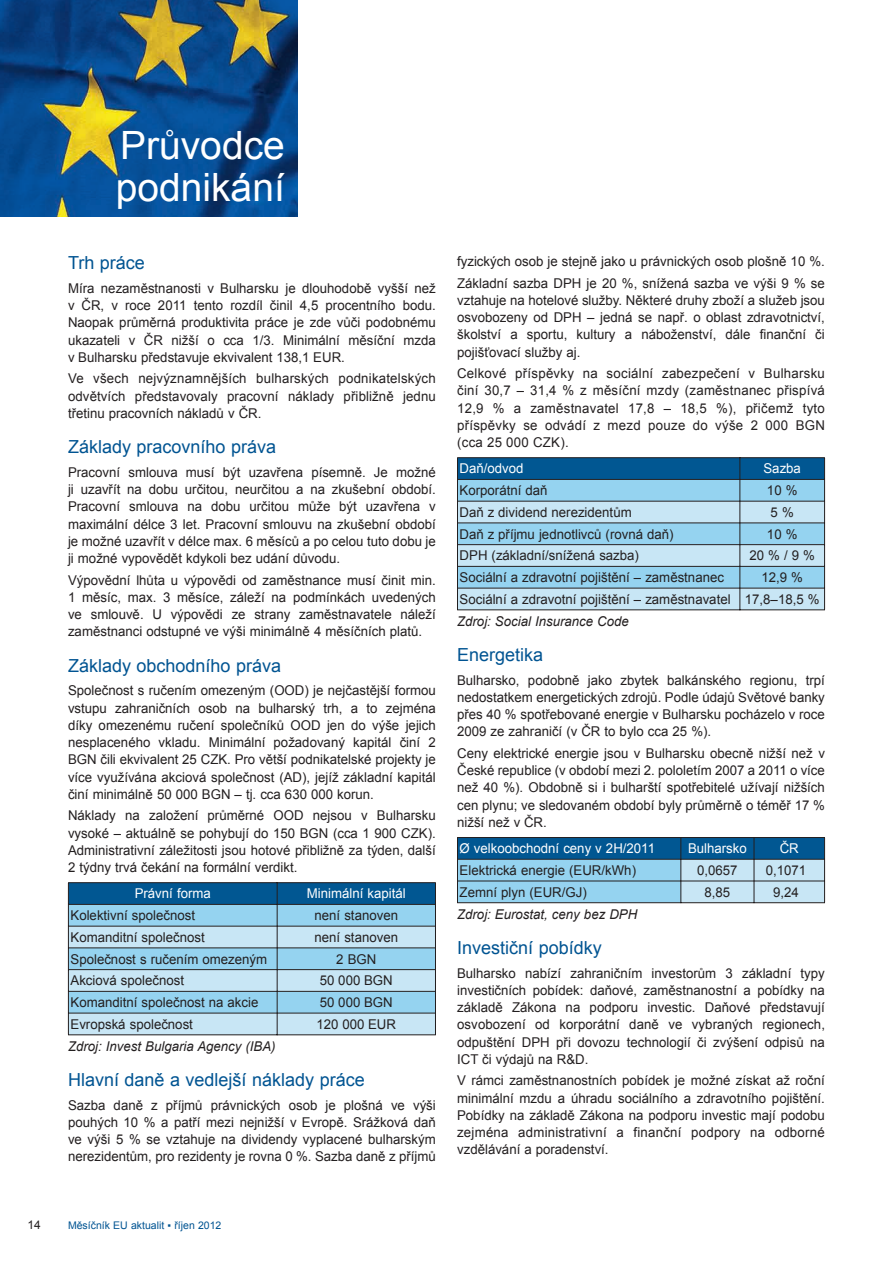
<style>
.page{position:relative;width:893px;height:1263px;background:#fff}
.page>*{position:absolute;margin:0;border:0;box-sizing:border-box;transform-origin:0 0}
.t1{font:39px/42px "Arial";color:#fff}
.t2{font:18px "Arial";color:#005492}
.t3{font:13.5px/17.2px "Arial";color:#231f20;text-align:justify}
.t4{font:italic 13.5px "Arial";color:#231f20}
.t5{font:13.5px "Arial";color:#fff}
.t6{font:12px "Arial";color:#231f20}
.t7{font:10.5px "Arial";color:#005492}
</style>
<div class="page">
<svg style="left:68px;top:882px;width:368px;height:153px;background:#8fc0da"></svg>
<hr style="left:68px;top:1034px;width:209px;height:1px;background:#231f20">
<hr style="left:278px;top:1034px;width:158px;height:1px;background:#231f20">
<svg style="left:457px;top:457px;width:368px;height:153px;background:#8fc0da"></svg>
<hr style="left:457px;top:609px;width:282px;height:1px;background:#231f20">
<hr style="left:740px;top:609px;width:85px;height:1px;background:#231f20">
<svg style="left:457px;top:837px;width:368px;height:66px;background:#6ba5c6"></svg>
<hr style="left:708px;top:902px;width:46px;height:1px;background:#231f20">
<hr style="left:754px;top:902px;width:71px;height:1px;background:#231f20">
<img style="left:0;top:0;width:298px;height:217px">
<p class="t6" style="left:27px;top:1217px;width:15px">14</p>
<h1 class="t1" style="left:116px;top:125px;width:171px">Průvodce podnikání</h1>
<h2 class="t2" style="left:68px;top:251px;width:78px">Trh práce</h2>
<p class="t3" style="left:68px;top:280px;width:369px">Míra nezaměstnanosti v Bulharsku je dlouhodobě vyšší než v ČR, v roce 2011 tento rozdíl činil 4,5 procentního bodu.<br>Naopak průměrná produktivita práce je zde vůči podobnému ukazateli v ČR nižší o cca 1/3. Minimální měsíční mzda v Bulharsku představuje ekvivalent 138,1 EUR.</p>
<p class="t3" style="left:68px;top:370px;width:369px">Ve všech nejvýznamnějších bulharských podnikatelských odvětvích představovaly pracovní náklady přibližně jednu třetinu pracovních nákladů v ČR.</p>
<h2 class="t2" style="left:68px;top:435px;width:210px">Základy pracovního práva</h2>
<p class="t3" style="left:68px;top:464px;width:369px">Pracovní smlouva musí být uzavřena písemně. Je možné ji uzavřít na dobu určitou, neurčitou a na zkušební období.<br>Pracovní smlouva na dobu určitou může být uzavřena v maximální délce 3 let. Pracovní smlouvu na zkušební období je možné uzavřít v délce max. 6 měsíců a po celou tuto dobu je ji možné vypovědět kdykoli bez udání důvodu.</p>
<p class="t3" style="left:68px;top:571px;width:369px">Výpovědní lhůta u výpovědi od zaměstnance musí činit min.<br>1 měsíc, max. 3 měsíce, záleží na podmínkách uvedených ve smlouvě. U výpovědi ze strany zaměstnavatele náleží zaměstnanci odstupné ve výši minimálně 4 měsíčních platů.</p>
<h2 class="t2" style="left:68px;top:653px;width:215px">Základy obchodního práva</h2>
<p class="t3" style="left:68px;top:682px;width:369px">Společnost s ručením omezeným (OOD) je nejčastější formou vstupu zahraničních osob na bulharský trh, a to zejména díky omezenému ručení společníků OOD jen do výše jejich nesplaceného vkladu. Minimální požadovaný kapitál činí 2<br>BGN čili ekvivalent 25 CZK. Pro větší podnikatelské projekty je více využívána akciová společnost (AD), jejíž základní kapitál činí minimálně 50 000 BGN – tj. cca 630 000 korun.</p>
<p class="t3" style="left:68px;top:807px;width:369px">Náklady na založení průměrné OOD nejsou v Bulharsku vysoké – aktuálně se pohybují do 150 BGN (cca 1 900 CZK).<br>Administrativní záležitosti jsou hotové přibližně za týden, další 2 týdny trvá čekání na formální verdikt.</p>
<p class="t5" style="left:135px;top:885px;width:78px">Právní forma</p>
<p class="t5" style="left:307px;top:885px;width:100px">Minimální kapitál</p>
<p class="t3" style="left:71px;top:907px;width:126px">Kolektivní společnost</p>
<p class="t3" style="left:315px;top:907px;width:85px">není stanoven</p>
<p class="t3" style="left:71px;top:929px;width:136px">Komanditní společnost</p>
<p class="t3" style="left:315px;top:929px;width:85px">není stanoven</p>
<p class="t3" style="left:71px;top:950px;width:198px">Společnost s ručením omezeným</p>
<p class="t3" style="left:336px;top:950px;width:42px">2 BGN</p>
<p class="t3" style="left:71px;top:972px;width:115px">Akciová společnost</p>
<p class="t3" style="left:320px;top:972px;width:74px">50 000 BGN</p>
<p class="t3" style="left:71px;top:994px;width:189px">Komanditní společnost na akcie</p>
<p class="t3" style="left:320px;top:994px;width:74px">50 000 BGN</p>
<p class="t3" style="left:71px;top:1016px;width:124px">Evropská společnost</p>
<p class="t3" style="left:317px;top:1016px;width:81px">120 000 EUR</p>
<p class="t4" style="left:68px;top:1037px;width:209px">Zdroj: Invest Bulgaria Agency (IBA)</p>
<h2 class="t2" style="left:68px;top:1068px;width:298px">Hlavní daně a vedlejší náklady práce</h2>
<p class="t3" style="left:68px;top:1096px;width:369px">Sazba daně z příjmů právnických osob je plošná ve výši pouhých 10 % a patří mezi nejnižší v Evropě. Srážková daň ve výši 5 % se vztahuje na dividendy vyplacené bulharským nerezidentům, pro rezidenty je rovna 0 %. Sazba daně z příjmů</p>
<p class="t3" style="left:457px;top:251px;width:369px;line-height:21.5px">fyzických osob je stejně jako u právnických osob plošně 10 %.<br>Základní sazba DPH je 20 %, snížená sazba ve výši 9 % se</p>
<p class="t3" style="left:457px;top:292px;width:369px">vztahuje na hotelové služby. Některé druhy zboží a služeb jsou osvobozeny od DPH – jedná se např. o oblast zdravotnictví, školství a sportu, kultury a náboženství, dále finanční či pojišťovací služby aj.</p>
<p class="t3" style="left:457px;top:365px;width:369px">Celkové příspěvky na sociální zabezpečení v Bulharsku činí 30,7 – 31,4 % z měsíční mzdy (zaměstnanec přispívá 12,9 % a zaměstnavatel 17,8 – 18,5 %), přičemž tyto příspěvky se odvádí z mezd pouze do výše 2 000 BGN (cca 25 000 CZK).</p>
<p class="t5" style="left:460px;top:460px;width:65px">Daň/odvod</p>
<p class="t5" style="left:763px;top:460px;width:39px">Sazba</p>
<p class="t3" style="left:460px;top:482px;width:89px">Korporátní daň</p>
<p class="t3" style="left:767px;top:482px;width:32px">10 %</p>
<p class="t3" style="left:460px;top:504px;width:174px">Daň z dividend nerezidentům</p>
<p class="t3" style="left:771px;top:504px;width:25px">5 %</p>
<p class="t3" style="left:460px;top:525px;width:215px">Daň z příjmu jednotlivců (rovná daň)</p>
<p class="t3" style="left:767px;top:525px;width:32px">10 %</p>
<p class="t3" style="left:460px;top:547px;width:181px">DPH (základní/snížená sazba)</p>
<p class="t3" style="left:749px;top:547px;width:67px">20 % / 9 %</p>
<p class="t3" style="left:460px;top:569px;width:266px">Sociální a zdravotní pojištění – zaměstnanec</p>
<p class="t3" style="left:460px;top:567px;width:361px;line-height:21.8px;text-indent:302px">12,9 %<br>Sociální a zdravotní pojištění – zaměstnavatel 17,8–18,5 %</p>
<p class="t4" style="left:457px;top:612px;width:173px">Zdroj: Social Insurance Code</p>
<h2 class="t2" style="left:457px;top:643px;width:88px">Energetika</h2>
<p class="t3" style="left:457px;top:671px;width:369px">Bulharsko, podobně jako zbytek balkánského regionu, trpí nedostatkem energetických zdrojů. Podle údajů Světové banky přes 40 % spotřebované energie v Bulharsku pocházelo v roce 2009 ze zahraničí (v ČR to bylo cca 25 %).</p>
<p class="t3" style="left:457px;top:745px;width:369px">Ceny elektrické energie jsou v Bulharsku obecně nižší než v České republice (v období mezi 2. pololetím 2007 a 2011 o více než 40 %). Obdobně si i bulharští spotřebitelé užívají nižších cen plynu; ve sledovaném období byly průměrně o téměř 17 % nižší než v ČR.</p>
<p class="t5" style="left:460px;top:840px;width:197px">Ø velkoobchodní ceny v 2H/2011</p>
<p class="t5" style="left:688px;top:840px;width:60px">Bulharsko</p>
<p class="t5" style="left:780px;top:840px;width:21px">ČR</p>
<p class="t3" style="left:460px;top:862px;width:178px">Elektrická energie (EUR/kWh)</p>
<p class="t3" style="left:697px;top:862px;width:42px">0,0657</p>
<p class="t3" style="left:766px;top:862px;width:42px">0,1071</p>
<p class="t3" style="left:460px;top:883px;width:129px">Zemní plyn (EUR/GJ)</p>
<p class="t3" style="left:705px;top:883px;width:27px">8,85</p>
<p class="t3" style="left:773px;top:883px;width:27px">9,24</p>
<p class="t4" style="left:457px;top:905px;width:182px">Zdroj: Eurostat, ceny bez DPH</p>
<h2 class="t2" style="left:457px;top:936px;width:146px">Investiční pobídky</h2>
<p class="t3" style="left:457px;top:964px;width:369px">Bulharsko nabízí zahraničním investorům 3 základní typy investičních pobídek: daňové, zaměstnanostní a pobídky na základě Zákona na podporu investic. Daňové představují osvobození od korporátní daně ve vybraných regionech, odpuštění DPH při dovozu technologií či zvýšení odpisů na ICT či výdajů na R&amp;D.</p>
<p class="t3" style="left:457px;top:1072px;width:369px">V rámci zaměstnanostních pobídek je možné získat až roční minimální mzdu a úhradu sociálního a zdravotního pojištění.<br>Pobídky na základě Zákona na podporu investic mají podobu zejména administrativní a finanční podpory na odborné vzdělávání a poradenství.</p>
<p class="t7" style="left:68px;top:1218px;width:155px">Měsíčník EU aktualit ▪ říjen 2012</p>
</div>
